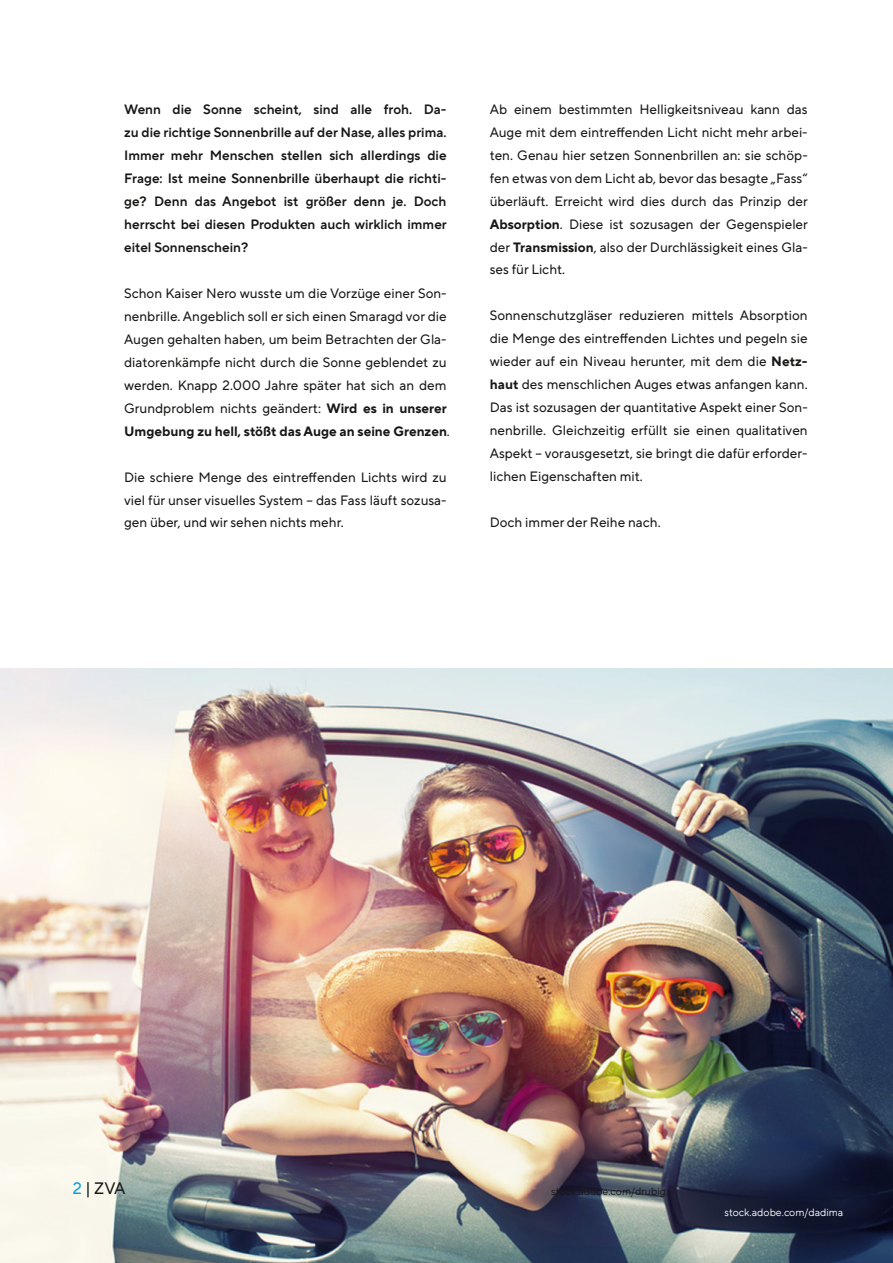
<style>
.page{position:relative;width:893px;height:1263px;background:#fff}
.page>*{position:absolute;margin:0;border:0;box-sizing:border-box;transform-origin:0 0}
.t1{font:16.5px "TT Norms Pro";color:#181716}
.t2{font:13.5px/23px "TT Norms Pro";color:#181716;text-align:justify}
.t3{font:600 13.5px/23px "TT Norms Pro";color:#181716;text-align:justify}
.t4{font:10.5px "TT Norms Pro";color:#181716}
.t5{font:10.5px "TT Norms Pro";color:#fff}
.s1{font-weight:700}
.s2{color:#009ee3}
</style>
<div class="page">
<img style="left:0;top:668px;width:893px;height:595px">
<p class="t3" style="left:124px;top:97px;width:324px">Wenn die Sonne scheint, sind alle froh. Da&shy;zu die richtige Sonnenbrille auf der Nase, alles prima.<br>Immer mehr Menschen stellen sich allerdings die Frage: Ist meine Sonnenbrille überhaupt die richti&shy;ge? Denn das Angebot ist größer denn je. Doch herrscht bei diesen Produkten auch wirklich immer eitel Sonnenschein?</p>
<p class="t2" style="left:124px;top:281px;width:327px;text-align:left">Schon Kaiser Nero wusste um die Vorzüge einer Son&shy;nenbrille. Angeblich soll er sich einen Smaragd vor die Augen gehalten haben, um beim Betrachten der Gla&shy;diatorenkämpfe nicht durch die Sonne geblendet zu werden. Knapp 2.000 Jahre später hat sich an dem Grundproblem nichts geändert: <span class="s1">Wird es in unserer Umgebung zu hell, stößt das Auge an seine Grenzen</span>.</p>
<p class="t2" style="left:124px;top:464px;width:324px">Die schiere Menge des eintreffenden Lichts wird zu viel für unser visuelles System – das Fass läuft sozusa&shy;gen über, und wir sehen nichts mehr.</p>
<p class="t2" style="left:490px;top:97px;width:320px">Ab einem bestimmten Helligkeitsniveau kann das Auge mit dem eintreffenden Licht nicht mehr arbei&shy;ten. Genau hier setzen Sonnenbrillen an: sie schöp&shy;fen etwas von dem Licht ab, bevor das besagte „Fass“ überläuft. Erreicht wird dies durch das Prinzip der <span class="s1">Absorption</span>. Diese ist sozusagen der Gegenspieler der <span class="s1">Transmission</span>, also der Durchlässigkeit eines Gla&shy;ses für Licht.</p>
<p class="t2" style="left:490px;top:303px;width:319px">Sonnenschutzgläser reduzieren mittels Absorption die Menge des eintreffenden Lichtes und pegeln sie wieder auf ein Niveau herunter, mit dem die <span class="s1">Netz&shy;haut</span> des menschlichen Auges etwas anfangen kann.<br>Das ist sozusagen der quantitative Aspekt einer Son&shy;nenbrille. Gleichzeitig erfüllt sie einen qualitativen Aspekt – vorausgesetzt, sie bringt die dafür erforder&shy;lichen Eigenschaften mit.</p>
<p class="t2" style="left:490px;top:510px;width:173px">Doch immer der Reihe nach.</p>
<p class="t1" style="left:73px;top:1177px;width:54px"><span class="s2">2</span> | ZVA</p>
<p class="t4" style="left:551px;top:1184px;width:116px">stock.adobe.com/drubig</p>
<p class="t5" style="left:725px;top:1204px;width:120px">stock.adobe.com/dadima</p>
</div>
